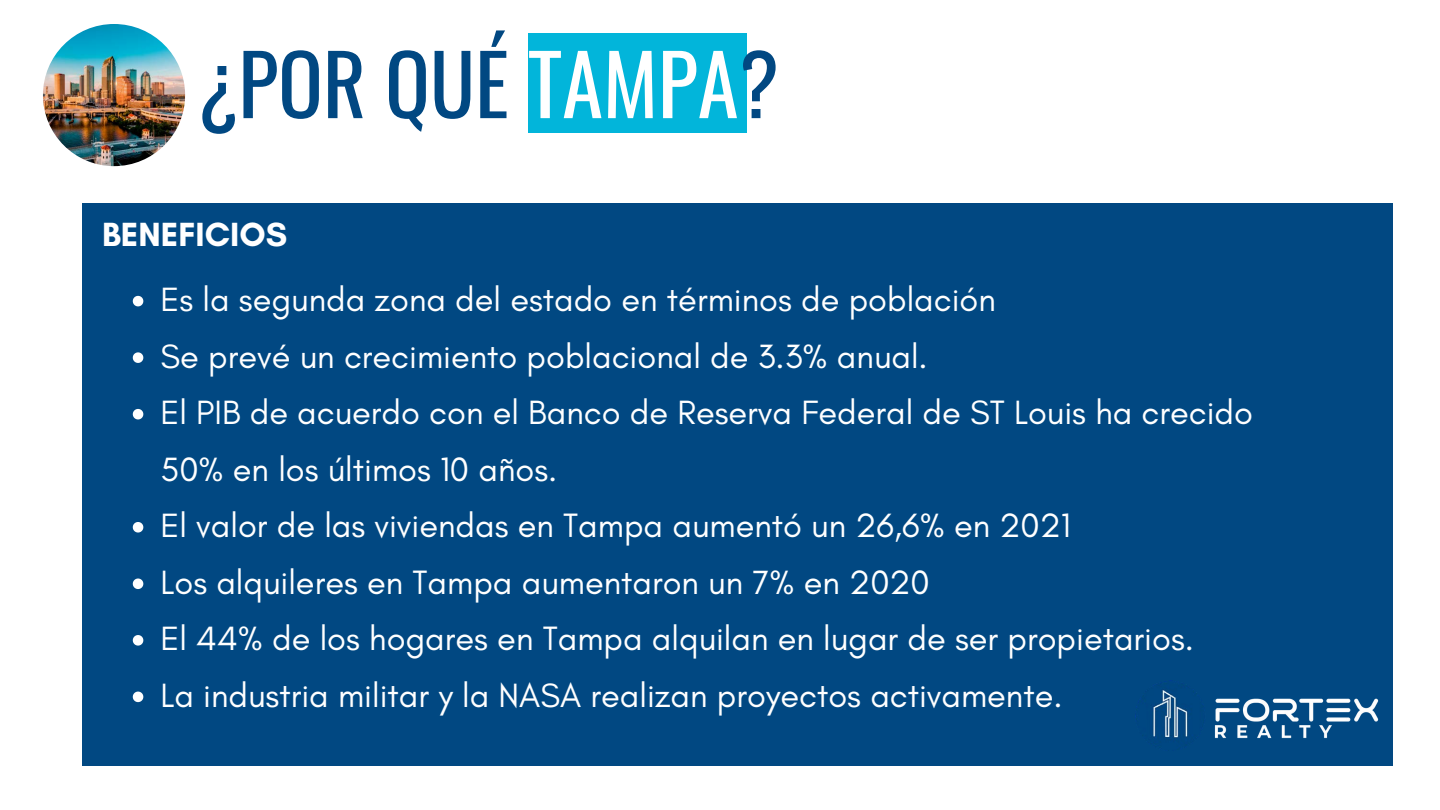
<style>
.page{position:relative;width:1440px;height:810px;background:#fff}
.page>*{position:absolute;margin:0;border:0;box-sizing:border-box;transform-origin:0 0}
.t1{font:83px "Oswald";color:#014882}
.t2{font:34.3px/56.5px "Glacial Indifference";color:#fff}
.t3{font:700 34.1px "Glacial Indifference";color:#fff}
.s1{color:#fff}
</style>
<div class="page">
<div style="left:82px;top:203px;width:1310px;height:562px;background:#014882"></div>
<svg style="left:133px;top:296px;width:10px;height:10px"></svg>
<svg style="left:133px;top:352px;width:10px;height:11px"></svg>
<svg style="left:133px;top:409px;width:10px;height:10px"></svg>
<svg style="left:133px;top:522px;width:10px;height:11px"></svg>
<svg style="left:133px;top:579px;width:10px;height:10px"></svg>
<svg style="left:133px;top:635px;width:10px;height:11px"></svg>
<svg style="left:133px;top:692px;width:10px;height:10px"></svg>
<img style="left:1135px;top:666px;width:258px;height:99px">
<div style="left:528px;top:33px;width:219px;height:99px;background:#02b5da"></div>
<img style="left:43px;top:24px;width:142px;height:142px;border-radius:50%">
<h1 class="t1" style="left:198px;top:19px;width:583px">¿POR QUÉ <span class="s1">TAMPA</span>?</h1>
<p class="t3" style="left:102px;top:213px;width:187px">BENEFICIOS</p>
<p class="t2" style="left:160px;top:271px;width:1094px">Es la segunda zona del estado en términos de población<br>Se prevé un crecimiento poblacional de 3.3% anual.<br>El PIB de acuerdo con el Banco de Reserva Federal de ST Louis ha crecido 50% en los últimos 10 años.<br>El valor de las viviendas en Tampa aumentó un 26,6% en 2021<br>Los alquileres en Tampa aumentaron un 7% en 2020<br>El 44% de los hogares en Tampa alquilan en lugar de ser propietarios.<br>La industria militar y la NASA realizan proyectos activamente.</p>
</div>
